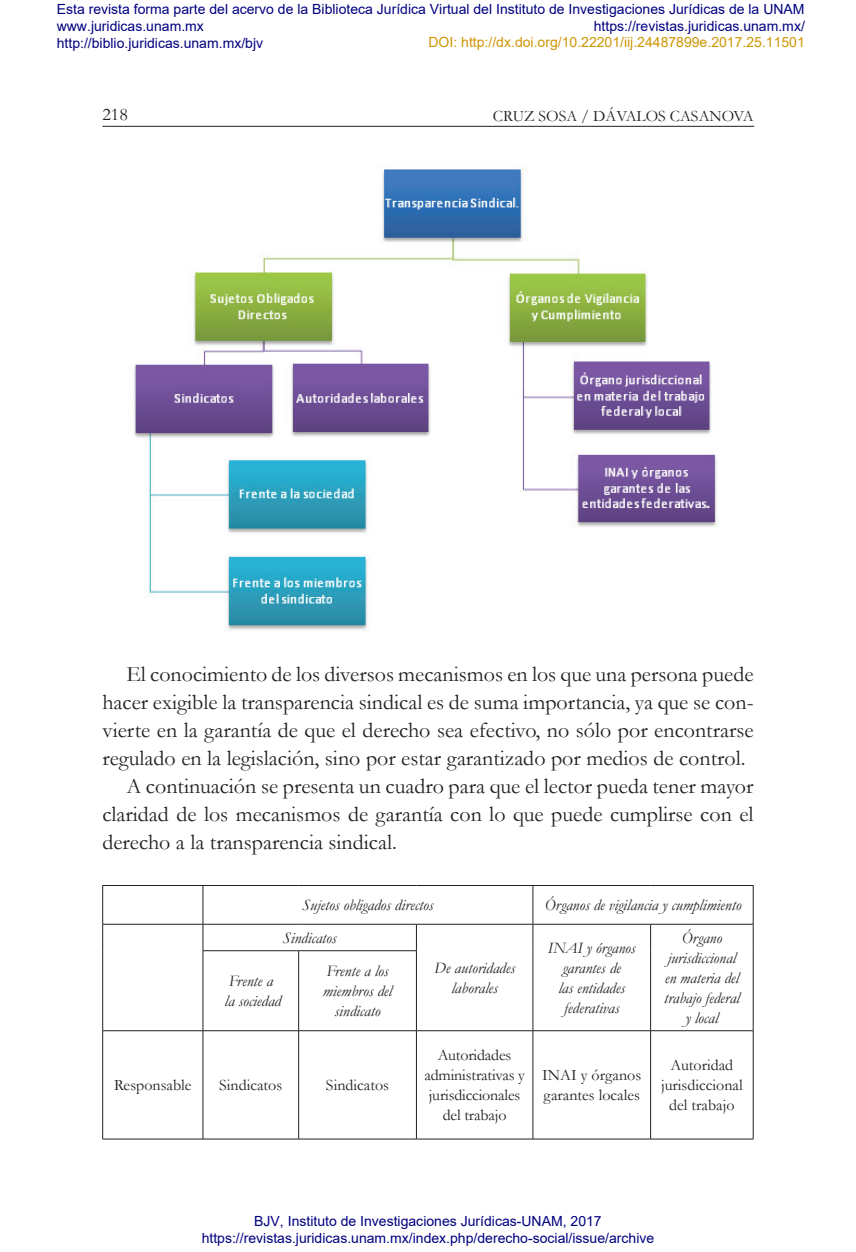
<style>
.page{position:relative;width:856px;height:1252px;background:#fff}
.page>*{position:absolute;margin:0;border:0;box-sizing:border-box;transform-origin:0 0}
.t1{font:22px "Garamond";color:#231f20}
.t2{font:18px "Garamond";color:#231f20}
.t3{font:italic 16px/20px "Garamond";color:#231f20;text-align:center}
.t4{font:16px/20px "Garamond";color:#231f20;text-align:center}
.t5{font:14px/16.8px "Arial";color:#000080}
.t6{font:14px "Arial";color:#cf9605}
</style>
<div class="page">
<hr style="left:102px;top:126px;width:651px;height:1px;background:#231f20">
<hr style="left:102px;top:885px;width:101px;height:1px;background:#231f20">
<hr style="left:102px;top:886px;width:1px;height:38px;background:#231f20">
<hr style="left:203px;top:885px;width:95px;height:1px;background:#231f20">
<hr style="left:202px;top:886px;width:1px;height:38px;background:#231f20">
<hr style="left:298px;top:885px;width:118px;height:1px;background:#231f20">
<hr style="left:416px;top:885px;width:116px;height:1px;background:#231f20">
<hr style="left:532px;top:885px;width:118px;height:1px;background:#231f20">
<hr style="left:532px;top:886px;width:1px;height:38px;background:#231f20">
<hr style="left:650px;top:885px;width:103px;height:1px;background:#231f20">
<hr style="left:752px;top:886px;width:1px;height:38px;background:#231f20">
<hr style="left:102px;top:924px;width:101px;height:1px;background:#231f20">
<svg style="left:102px;top:924px;width:1px;height:27px"></svg>
<hr style="left:102px;top:951px;width:1px;height:79px;background:#231f20">
<hr style="left:203px;top:924px;width:95px;height:1px;background:#231f20">
<svg style="left:202px;top:924px;width:1px;height:26px"></svg>
<hr style="left:298px;top:924px;width:118px;height:1px;background:#231f20">
<hr style="left:416px;top:924px;width:116px;height:1px;background:#231f20">
<svg style="left:416px;top:924px;width:1px;height:26px"></svg>
<hr style="left:532px;top:924px;width:118px;height:1px;background:#231f20">
<svg style="left:532px;top:924px;width:1px;height:27px"></svg>
<hr style="left:650px;top:924px;width:103px;height:1px;background:#231f20">
<svg style="left:650px;top:924px;width:1px;height:27px"></svg>
<svg style="left:752px;top:924px;width:1px;height:27px"></svg>
<hr style="left:532px;top:951px;width:1px;height:79px;background:#231f20">
<hr style="left:650px;top:951px;width:1px;height:79px;background:#231f20">
<hr style="left:752px;top:951px;width:1px;height:79px;background:#231f20">
<hr style="left:202px;top:950px;width:96px;height:1px;background:#231f20">
<hr style="left:202px;top:951px;width:1px;height:79px;background:#231f20">
<hr style="left:298px;top:950px;width:118px;height:1px;background:#231f20">
<hr style="left:298px;top:951px;width:1px;height:79px;background:#231f20">
<hr style="left:416px;top:951px;width:1px;height:79px;background:#231f20">
<hr style="left:102px;top:1030px;width:101px;height:1px;background:#231f20">
<hr style="left:102px;top:1031px;width:1px;height:108px;background:#231f20">
<hr style="left:203px;top:1030px;width:95px;height:1px;background:#231f20">
<hr style="left:202px;top:1031px;width:1px;height:108px;background:#231f20">
<hr style="left:298px;top:1030px;width:118px;height:1px;background:#231f20">
<hr style="left:298px;top:1031px;width:1px;height:108px;background:#231f20">
<hr style="left:416px;top:1030px;width:116px;height:1px;background:#231f20">
<hr style="left:416px;top:1031px;width:1px;height:108px;background:#231f20">
<hr style="left:532px;top:1030px;width:118px;height:1px;background:#231f20">
<hr style="left:532px;top:1031px;width:1px;height:108px;background:#231f20">
<hr style="left:650px;top:1030px;width:103px;height:1px;background:#231f20">
<hr style="left:650px;top:1031px;width:1px;height:108px;background:#231f20">
<hr style="left:752px;top:1031px;width:1px;height:108px;background:#231f20">
<hr style="left:102px;top:1139px;width:101px;height:1px;background:#231f20">
<hr style="left:203px;top:1139px;width:95px;height:1px;background:#231f20">
<hr style="left:298px;top:1139px;width:118px;height:1px;background:#231f20">
<hr style="left:416px;top:1139px;width:116px;height:1px;background:#231f20">
<hr style="left:532px;top:1139px;width:118px;height:1px;background:#231f20">
<hr style="left:650px;top:1139px;width:103px;height:1px;background:#231f20">
<img style="left:134px;top:169px;width:584px;height:462px">
<p class="t5" style="left:57px;top:1px;width:748px">Esta revista forma parte del acervo de la Biblioteca Jurídica Virtual del Instituto de Investigaciones Jurídicas de la UNAM www.juridicas.unam.mx<br>http://biblio.juridicas.unam.mx/bjv</p>
<p class="t5" style="left:593px;top:17px;width:212px">https://revistas.juridicas.unam.mx/</p>
<p class="t6" style="left:428px;top:32px;width:377px">DOI: http://dx.doi.org/10.22201/iij.24487899e.2017.25.11501</p>
<p class="t2" style="left:102px;top:102px;width:27px">218</p>
<p class="t4" style="left:492px;top:105px;width:262px">CRUZ SOSA / DÁVALOS CASANOVA</p>
<p class="t1" style="left:126px;top:659px;width:628px">El conocimiento de los diversos mecanismos en los que una persona puede</p>
<p class="t1" style="left:102px;top:687px;width:652px">hacer exigible la transparencia sindical es de suma importancia, ya que se con-</p>
<p class="t1" style="left:102px;top:715px;width:652px">vierte en la garantía de que el derecho sea efectivo, no sólo por encontrarse</p>
<p class="t1" style="left:102px;top:743px;width:644px">regulado en la legislación, sino por estar garantizado por medios de control.</p>
<p class="t1" style="left:126px;top:771px;width:628px">A continuación se presenta un cuadro para que el lector pueda tener mayor</p>
<p class="t1" style="left:102px;top:800px;width:652px">claridad de los mecanismos de garantía con lo que puede cumplirse con el</p>
<p class="t1" style="left:102px;top:828px;width:296px">derecho a la transparencia sindical.</p>
<p class="t3" style="left:302px;top:895px;width:133px">Sujetos obligados directos</p>
<p class="t3" style="left:544px;top:895px;width:198px">Órganos de vigilancia y cumplimiento</p>
<p class="t3" style="left:282px;top:927px;width:55px">Sindicatos</p>
<p class="t3" style="left:434px;top:957px;width:82px">De autoridades laborales</p>
<p class="t3" style="left:663px;top:927px;width:77px">Órgano jurisdiccional en materia del trabajo federal y local</p>
<p class="t3" style="left:547px;top:937px;width:89px">INAI y órganos garantes de<br>las entidades federativas</p>
<p class="t3" style="left:224px;top:970px;width:58px;text-align:left">Frente a la sociedad</p>
<p class="t3" style="left:323px;top:960px;width:71px">Frente a los miembros del sindicato</p>
<p class="t4" style="left:114px;top:1075px;width:79px">Responsable</p>
<p class="t4" style="left:219px;top:1075px;width:64px">Sindicatos</p>
<p class="t4" style="left:326px;top:1075px;width:64px">Sindicatos</p>
<p class="t4" style="left:424px;top:1045px;width:102px">Autoridades administrativas y jurisdiccionales del trabajo</p>
<p class="t4" style="left:542px;top:1065px;width:100px;text-align:left">INAI y órganos garantes locales</p>
<p class="t4" style="left:660px;top:1055px;width:83px">Autoridad jurisdiccional del trabajo</p>
<p class="t5" style="left:201px;top:1212px;width:454px;text-align:center">BJV, Instituto de Investigaciones Jurídicas-UNAM, 2017 https://revistas.juridicas.unam.mx/index.php/derecho-social/issue/archive</p>
</div>
